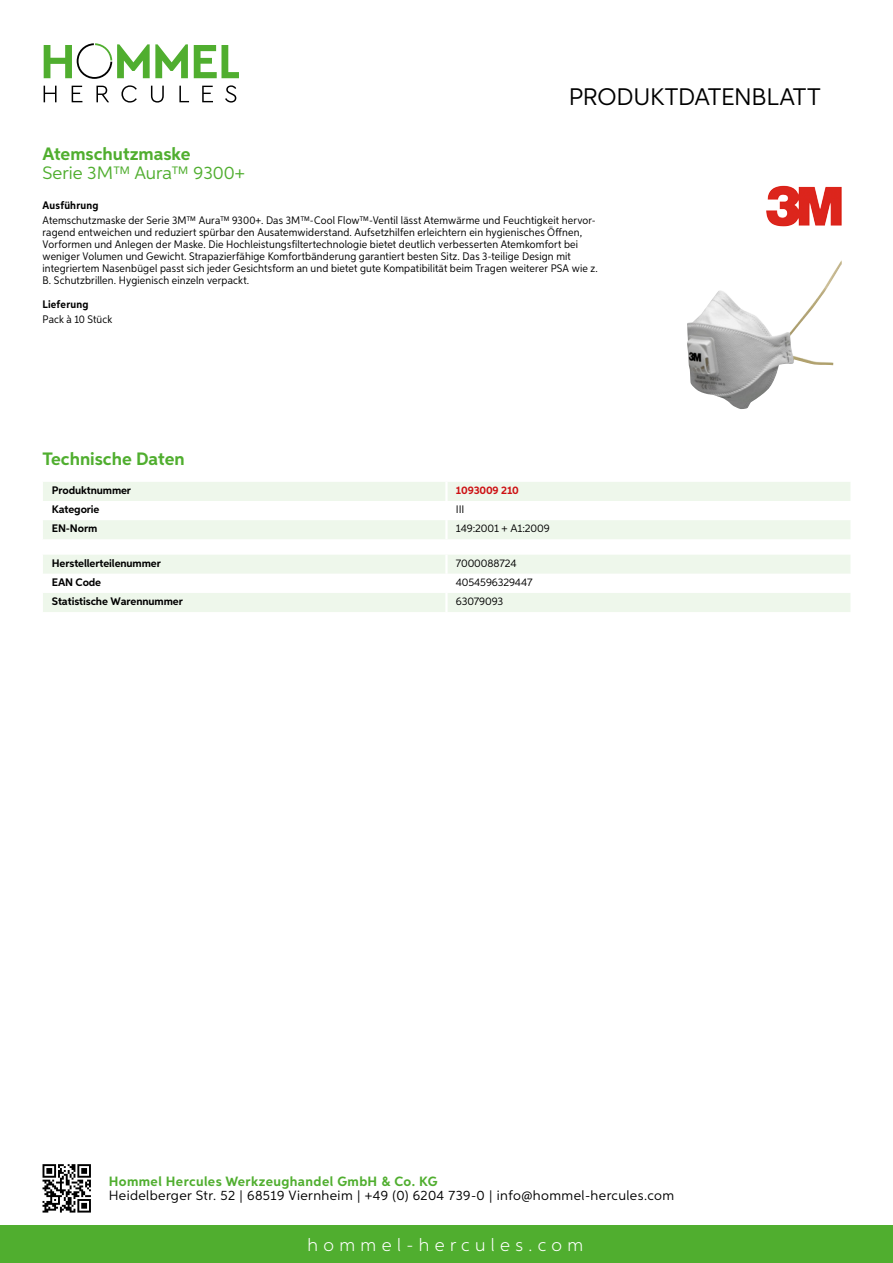
<style>
.page{position:relative;width:893px;height:1263px;background:#fff}
.page>*{position:absolute;margin:0;border:0;box-sizing:border-box;transform-origin:0 0}
.t1{font:24px "Aspira";letter-spacing:-.01em;color:#000}
.t2{font:700 18px "Aspira";color:#50ae2f}
.t3{font:300 18px "Aspira";letter-spacing:.3em;color:#fff}
.t4{font:18px "Aspira";color:#50ae2f}
.t5{font:13.5px "Aspira";letter-spacing:.03em;color:#000}
.t6{font:700 13.5px "Aspira";letter-spacing:.03em;color:#50ae2f}
.t7{font:10.95px/12px "Aspira Nar";letter-spacing:.015em;color:#000}
.t8{font:700 10.95px "Aspira";letter-spacing:-.01em;color:#000}
.t9{font:10.95px "Aspira";letter-spacing:-.01em;color:#000}
.t10{font:700 10.95px "Aspira Nar";letter-spacing:.02em;color:#000}
.t11{font:700 10.95px "Aspira";letter-spacing:-.01em;color:#cd1013}
</style>
<div class="page">
<div style="left:0;top:1226px;width:893px;height:37px;background:#50ae2f"></div>
<svg style="left:43px;top:1164px;width:48px;height:48px"></svg>
<svg style="left:194px;top:45px;width:45px;height:33px"></svg>
<svg style="left:44px;top:43px;width:144px;height:36px"></svg>
<svg style="left:44px;top:86px;width:13px;height:16px"></svg>
<svg style="left:72px;top:86px;width:10px;height:16px"></svg>
<svg style="left:96px;top:86px;width:13px;height:16px"></svg>
<svg style="left:121px;top:85px;width:16px;height:18px"></svg>
<svg style="left:151px;top:86px;width:13px;height:17px"></svg>
<svg style="left:179px;top:86px;width:10px;height:16px"></svg>
<svg style="left:202px;top:86px;width:11px;height:16px"></svg>
<svg style="left:225px;top:85px;width:11px;height:18px"></svg>
<svg style="left:43px;top:482px;width:807px;height:57px"></svg>
<hr style="left:445px;top:520px;width:3px;height:19px;background:#fff">
<svg style="left:43px;top:555px;width:807px;height:57px"></svg>
<hr style="left:445px;top:593px;width:3px;height:19px;background:#fff">
<img style="left:687px;top:260px;width:155px;height:149px">
<img style="left:767px;top:186px;width:21px;height:15px">
<h1 class="t1" style="left:569px;top:82px;width:253px">Produktdatenblatt</h1>
<h2 class="t2" style="left:43px;top:142px;width:149px">Atemschutzmaske</h2>
<h2 class="t4" style="left:43px;top:162px;width:204px">Serie 3M™ Aura™ 9300+</h2>
<p class="t10" style="left:43px;top:199px;width:58px">Ausführung</p>
<p class="t7" style="left:43px;top:214px;width:557px">Atemschutzmaske der Serie 3M™ Aura™ 9300+. Das 3M™-Cool Flow™-Ventil lässt Atemwärme und Feuchtigkeit hervor&shy;ragend entweichen und reduziert spürbar den Ausatemwiderstand. Aufsetzhilfen erleichtern ein hygienisches Öffnen, Vorformen und Anlegen der Maske. Die Hochleistungsfiltertechnologie bietet deutlich verbesserten Atemkomfort bei weniger Volumen und Gewicht. Strapazierfähige Komfortbänderung garantiert besten Sitz. Das 3-teilige Design mit integriertem Nasenbügel passt sich jeder Gesichtsform an und bietet gute Kompatibilität beim Tragen weiterer PSA wie z.<br>B. Schutzbrillen. Hygienisch einzeln verpackt.</p>
<p class="t10" style="left:43px;top:297px;width:47px">Lieferung</p>
<p class="t7" style="left:43px;top:313px;width:71px">Pack à 10 Stück</p>
<h2 class="t2" style="left:43px;top:448px;width:144px">Technische Daten</h2>
<p class="t8" style="left:52px;top:483px;width:81px">Produktnummer</p>
<p class="t11" style="left:456px;top:483px;width:65px">1093009 210</p>
<p class="t8" style="left:52px;top:502px;width:49px">Kategorie</p>
<p class="t9" style="left:456px;top:502px;width:10px">III</p>
<p class="t8" style="left:52px;top:521px;width:47px">EN-Norm</p>
<p class="t9" style="left:456px;top:522px;width:95px">149:2001 + A1:2009</p>
<p class="t8" style="left:52px;top:556px;width:111px">Herstellerteilenummer</p>
<p class="t9" style="left:456px;top:556px;width:62px">7000088724</p>
<p class="t8" style="left:52px;top:575px;width:51px">EAN Code</p>
<p class="t9" style="left:456px;top:575px;width:78px">4054596329447</p>
<p class="t8" style="left:52px;top:594px;width:132px">Statistische Warennummer</p>
<p class="t9" style="left:456px;top:594px;width:49px">63079093</p>
<p class="t6" style="left:109px;top:1172px;width:330px">Hommel Hercules Werkzeughandel GmbH &amp; Co. KG</p>
<p class="t5" style="left:109px;top:1187px;width:567px">Heidelberger Str. 52 | 68519 Viernheim | +49 (0) 6204 739-0 | info@hommel-hercules.com</p>
<h2 class="t3" style="left:307px;top:1234px;width:277px">hommel-hercules.com</h2>
</div>
